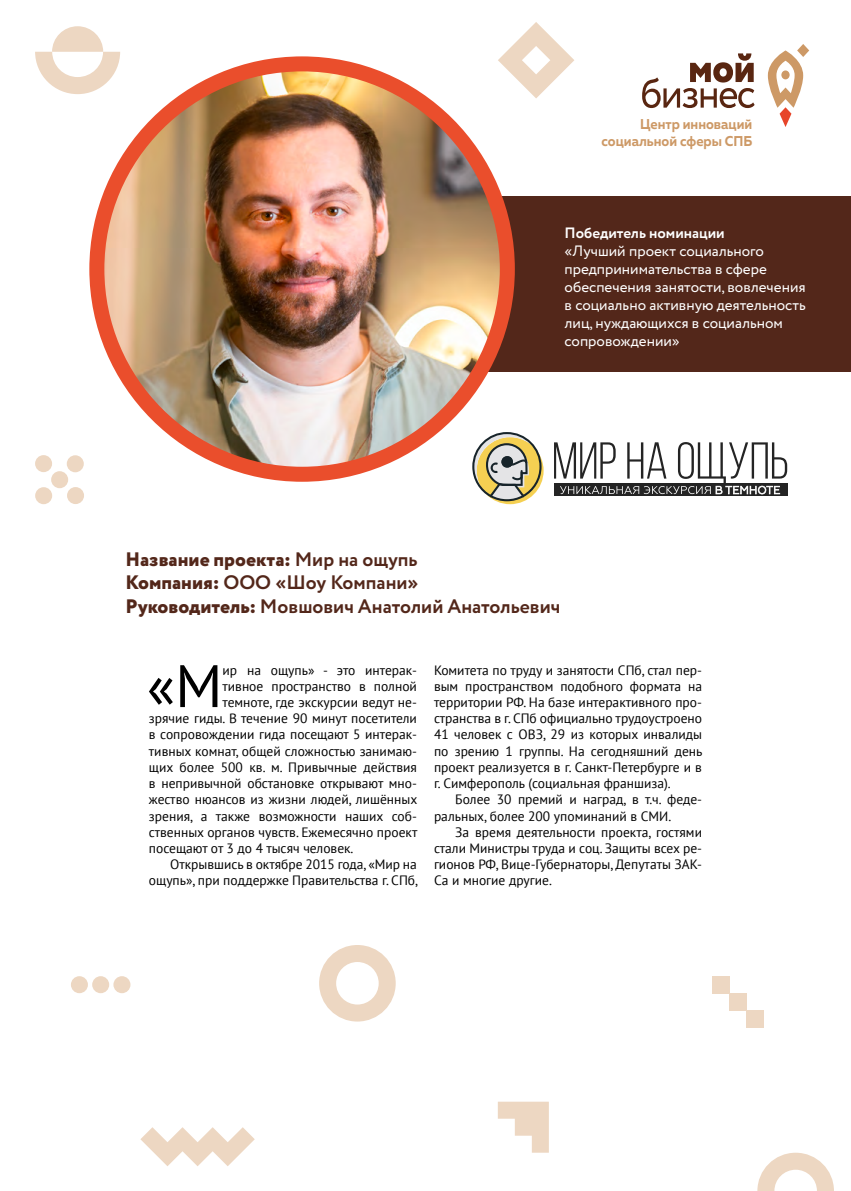
<style>
.page{position:relative;width:851px;height:1191px;background:#fff}
.page>*{position:absolute;margin:0;border:0;box-sizing:border-box;transform-origin:0 0}
.t1{font:59.85px "PT Sans";color:#000}
.t2{font:700 19.5px/23.4px "Circe";color:#53271a}
.t3{font:15px/18px "Circe";color:#fff}
.t4{font:700 15px "Circe";color:#fff}
.t5{font:700 14.25px/17.1px "Muller";color:#cd9966;text-align:right;scale:.93 1}
.t6{font:13.5px/16.2px "PT Sans";color:#000;text-align:justify}
.s1{font-weight:800}
</style>
<div class="page">
<svg style="left:642px;top:53px;width:112px;height:55px"></svg>
<svg style="left:767px;top:44px;width:42px;height:83px"></svg>
<svg style="left:757px;top:1152px;width:76px;height:39px"></svg>
<svg style="left:497px;top:1101px;width:51px;height:51px"></svg>
<div style="left:35px;top:455px;width:17px;height:17px;background:#edd7c2;border-radius:50%"></div>
<div style="left:67px;top:487px;width:17px;height:17px;background:#edd7c2;border-radius:50%"></div>
<div style="left:51px;top:471px;width:17px;height:17px;background:#edd7c2;border-radius:50%"></div>
<div style="left:35px;top:487px;width:17px;height:17px;background:#edd7c2;border-radius:50%"></div>
<div style="left:67px;top:455px;width:17px;height:17px;background:#edd7c2;border-radius:50%"></div>
<svg style="left:498px;top:22px;width:76px;height:76px"></svg>
<svg style="left:35px;top:26px;width:85px;height:68px"></svg>
<div style="left:456px;top:197px;width:394px;height:175px;background:#53271a"></div>
<img style="left:97px;top:64px;width:410px;height:410px;border-radius:205px">
<div style="left:89px;top:56px;width:425px;height:426px;border:15px solid #ea4e2c;border-radius:50%"></div>
<svg style="left:140px;top:1127px;width:115px;height:39px"></svg>
<svg style="left:319px;top:945px;width:76px;height:76px"></svg>
<div style="left:711px;top:976px;width:18px;height:17px;background:#edd7c2"></div>
<div style="left:746px;top:1010px;width:17px;height:17px;background:#edd7c2"></div>
<div style="left:728px;top:993px;width:17px;height:17px;background:#edd7c2"></div>
<div style="left:71px;top:976px;width:17px;height:17px;background:#edd7c2;border-radius:50%"></div>
<div style="left:92px;top:976px;width:17px;height:17px;background:#edd7c2;border-radius:50%"></div>
<div style="left:113px;top:976px;width:17px;height:17px;background:#edd7c2;border-radius:50%"></div>
<svg style="left:554px;top:494px;width:233px;height:2px"></svg>
<svg style="left:554px;top:442px;width:233px;height:52px"></svg>
<svg style="left:472px;top:432px;width:69px;height:69px"></svg>
<p class="t5" style="left:601px;top:116px;width:164px">Центр инноваций социальной сферы СПБ</p>
<p class="t4" style="left:564px;top:222px;width:162px">Победитель номинации</p>
<p class="t3" style="left:564px;top:242px;width:243px">«Лучший проект социального предпринимательства в сфере обеспечения занятости, вовлечения в социально активную деятельность лиц, нуждающихся в социальном сопровождении»</p>
<h2 class="t2" style="left:125px;top:548px;width:436px"><span class="s1">Название проекта:</span> Мир на ощупь<br><span class="s1">Компания:</span> ООО «Шоу Компани»<br><span class="s1">Руководитель:</span> Мовшович Анатолий Анатольевич</h2>
<h1 class="t1" style="left:146px;top:647px;width:77px">«М</h1>
<p class="t6" style="left:222px;top:661px;width:196px">ир на ощупь» - это интерак-</p>
<p class="t6" style="left:222px;top:677px;width:196px">тивное пространство в полной</p>
<p class="t6" style="left:222px;top:694px;width:196px">темноте, где экскурсии ведут не-</p>
<p class="t6" style="left:149px;top:710px;width:269px">зрячие гиды. В течение 90 минут посетители</p>
<p class="t6" style="left:149px;top:726px;width:269px">в сопровождении гида посещают 5 интерак-</p>
<p class="t6" style="left:149px;top:742px;width:269px">тивных комнат, общей сложностью занимаю-</p>
<p class="t6" style="left:149px;top:758px;width:269px">щих более 500 кв. м. Привычные действия</p>
<p class="t6" style="left:149px;top:775px;width:269px">в непривычной обстановке открывают мно-</p>
<p class="t6" style="left:149px;top:791px;width:270px">жество нюансов из жизни людей, лишённых</p>
<p class="t6" style="left:149px;top:807px;width:269px">зрения, а также возможности наших соб-</p>
<p class="t6" style="left:149px;top:823px;width:270px">ственных органов чувств. Ежемесячно проект</p>
<p class="t6" style="left:149px;top:839px;width:206px">посещают от 3 до 4 тысяч человек.</p>
<p class="t6" style="left:170px;top:856px;width:248px">Открывшись в октябре 2015 года, «Мир на</p>
<p class="t6" style="left:149px;top:872px;width:270px">ощупь», при поддержке Правительства г. СПб,</p>
<p class="t6" style="left:434px;top:661px;width:270px">Комитета по труду и занятости СПб, стал пер&shy;вым пространством подобного формата на территории РФ. На базе интерактивного про&shy;странства в г. СПб официально трудоустроено 41 человек с ОВЗ, 29 из которых инвалиды по зрению 1 группы. На сегодняшний день проект реализуется в г. Санкт-Петербурге и в г. Симферополь (социальная франшиза).</p>
<p class="t6" style="left:434px;top:791px;width:269px;text-indent:21px">Более 30 премий и наград, в т.ч. феде&shy;ральных, более 200 упоминаний в СМИ.</p>
<p class="t6" style="left:434px;top:823px;width:269px;text-indent:21px">За время деятельности проекта, гостями стали Министры труда и соц. Защиты всех ре&shy;гионов РФ, Вице-Губернаторы, Депутаты ЗАК-Са и многие другие.</p>
</div>
